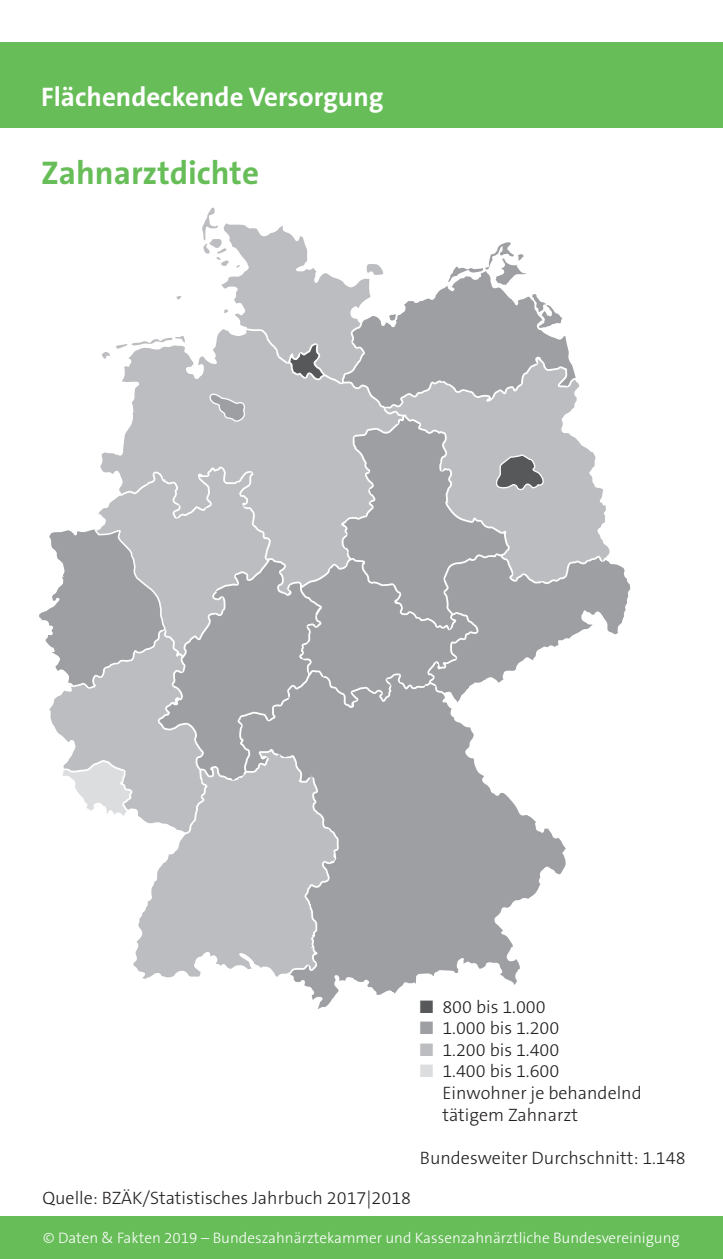
<style>
.page{position:relative;width:723px;height:1259px;background:#fff}
.page>*{position:absolute;margin:0;border:0;box-sizing:border-box;transform-origin:0 0}
.t1{font:700 33px "The Sans B Plus W7";color:#67bd58}
.t2{font:700 27px "The Sans B Plus W7";color:#fff}
.t3{font:300 18px/21.6px "The Sans B Plus W3";color:#231f20}
.t4{font:300 15.3px "The Sans B Plus W3";color:#fff}
.s1{color:#57585a}
.s2{color:#9d9fa2}
.s3{color:#bcbdc0}
.s4{color:#dcdddf}
</style>
<div class="page">
<div style="left:0;top:43px;width:723px;height:85px;background:#67bd58"></div>
<div style="left:0;top:1216px;width:723px;height:43px;background:#67bd58"></div>
<svg style="left:304px;top:862px;width:262px;height:147px"></svg>
<svg style="left:133px;top:862px;width:206px;height:123px"></svg>
<svg style="left:39px;top:207px;width:592px;height:655px"></svg>
<h2 class="t2" style="left:41px;top:80px;width:344px">Flächendeckende Versorgung</h2>
<h1 class="t1" style="left:41px;top:152px;width:219px">Zahnarztdichte</h1>
<p class="t3" style="left:43px;top:1187px;width:370px">Quelle: BZÄK/Statistisches Jahrbuch 2017|2018</p>
<p class="t3" style="left:420px;top:995px;width:127px"><span class="s1">■</span> 800 bis 1.000</p>
<p class="t3" style="left:420px;top:1017px;width:141px"><span class="s2">■</span> 1.000 bis 1.200</p>
<p class="t3" style="left:420px;top:1039px;width:141px"><span class="s3">■</span> 1.200 bis 1.400</p>
<p class="t3" style="left:442px;top:1060px;width:201px;text-indent:-22px"><span class="s4">■</span> 1.400 bis 1.600<br>Einwohner je behandelnd tätigem Zahnarzt</p>
<p class="t3" style="left:420px;top:1147px;width:267px">Bundesweiter Durchschnitt: 1.148</p>
<p class="t4" style="left:43px;top:1228px;width:638px">© Daten &amp; Fakten 2019 – Bundeszahnärztekammer und Kassenzahnärztliche Bundesvereinigung</p>
</div>
